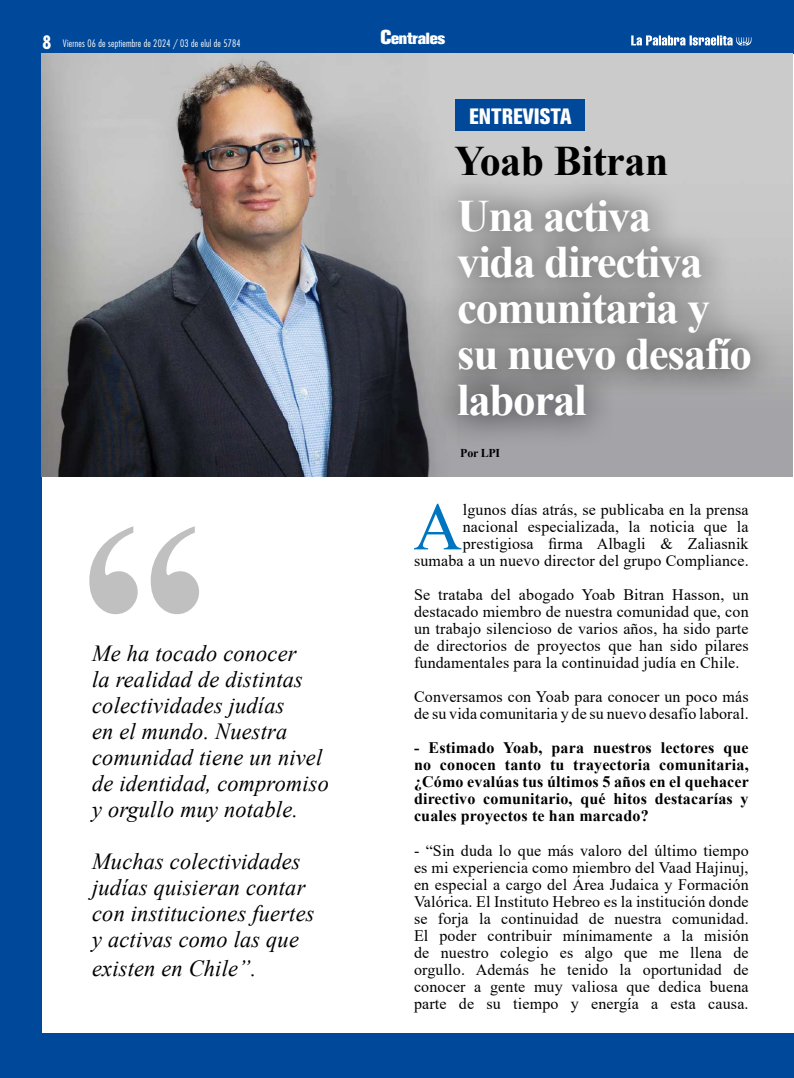
<style>
.page{position:relative;width:794px;height:1078px;background:#fff}
.page>*{position:absolute;margin:0;border:0;box-sizing:border-box;transform-origin:0 0}
.t1{font:67.4px "Times New Roman";color:#0075bf}
.t2{font:700 45px/46px "Times New Roman";letter-spacing:-.03em;color:#fff}
.t3{font:700 42px "Times New Roman";letter-spacing:-.01em;color:#000}
.t4{font:italic 23px/26px "Times New Roman";letter-spacing:.01em;color:#000}
.t5{font:22px "Akzidenz Grotesk BQ X Bd Cnd Alt";color:#fff}
.t6{font:16px/17px "Times New Roman";letter-spacing:.01em;color:#000;text-align:justify}
.t7{font:700 16px/17px "Times New Roman";letter-spacing:.01em;color:#000;text-align:justify}
.t8{font:16px "Akzidenz Grotesk BQ X Bold Alt";letter-spacing:-.01em;color:#fff}
.t9{font:700 12px "Times New Roman";letter-spacing:-.02em;color:#000}
.t10{font:300 condensed 10px "Futura Std";letter-spacing:.02em;color:#fff}
.s1{font-weight:700;font-size:18px}
.s2{font-size:20px}
</style>
<div class="page">
<div style="left:0;top:0;width:794px;height:1077px;background:#00489a"></div>
<div style="left:43px;top:54px;width:751px;height:978px;background:#fff"></div>
<svg style="left:631px;top:35px;width:120px;height:11px"></svg>
<img style="left:41px;top:54px;width:751px;height:422px">
<svg style="left:429px;top:171px;width:351px;height:275px;background:#a1a1a2"></svg>
<svg style="left:89px;top:526px;width:110px;height:88px"></svg>
<div style="left:456px;top:99px;width:129px;height:32px;background:#00489a"></div>
<p class="t10" style="left:43px;top:38px;width:200px"><span class="s1">8</span> Viernes 06 de septiembre de 2024 / 03 de elul de 5784</p>
<h3 class="t4" style="left:92px;top:639px;width:238px">Me ha tocado conocer<br>la realidad de distintas colectividades judías<br>en el mundo. Nuestra comunidad tiene un nivel de identidad, compromiso y orgullo muy notable.</h3>
<h3 class="t4" style="left:92px;top:847px;width:224px">Muchas colectividades judías quisieran contar con instituciones fuertes y activas como las que</h3>
<h3 class="t4" style="left:92px;top:954px;width:166px">existen en Chile”.</h3>
<p class="t8" style="left:380px;top:29px;width:66px"><span class="s2">C</span>entrales</p>
<h3 class="t5" style="left:469px;top:103px;width:104px">ENTREVISTA</h3>
<h3 class="t3" style="left:454px;top:131px;width:216px">Yoab Bitran</h3>
<h2 class="t2" style="left:457px;top:192px;width:296px">Una activa<br>vida directiva comunitaria y su nuevo desafío laboral</h2>
<p class="t9" style="left:460px;top:444px;width:42px">Por LPI</p>
<h1 class="t1" style="left:413px;top:479px;width:50px">A</h1>
<p class="t6" style="left:414px;top:501px;width:336px;text-align:right">lgunos días atrás, se publicaba en la prensa nacional especializada, la noticia que la prestigiosa firma Albagli &amp; Zaliasnik sumaba a un nuevo director del grupo Compliance.</p>
<p class="t6" style="left:414px;top:586px;width:336px">Se trataba del abogado Yoab Bitran Hasson, un destacado miembro de nuestra comunidad que, con un trabajo silencioso de varios años, ha sido parte de directorios de proyectos que han sido pilares fundamentales para la continuidad judía en Chile.</p>
<p class="t6" style="left:414px;top:688px;width:336px">Conversamos con Yoab para conocer un poco más de su vida comunitaria y de su nuevo desafío laboral.</p>
<p class="t7" style="left:414px;top:739px;width:336px">- Estimado Yoab, para nuestros lectores que no conocen tanto tu trayectoria comunitaria, ¿Cómo evalúas tus últimos 5 años en el quehacer directivo comunitario, qué hitos destacarías y cuales proyectos te han marcado?</p>
<p class="t6" style="left:414px;top:840px;width:336px">- “Sin duda lo que más valoro del último tiempo es mi experiencia como miembro del Vaad Hajinuj, en especial a cargo del Área Judaica y Formación Valórica. El Instituto Hebreo es la institución donde se forja la continuidad de nuestra comunidad.<br>El poder contribuir mínimamente a la misión de nuestro colegio es algo que me llena de orgullo. Además he tenido la oportunidad de conocer a gente muy valiosa que dedica buena parte de su tiempo y energía a esta causa.</p>
</div>
